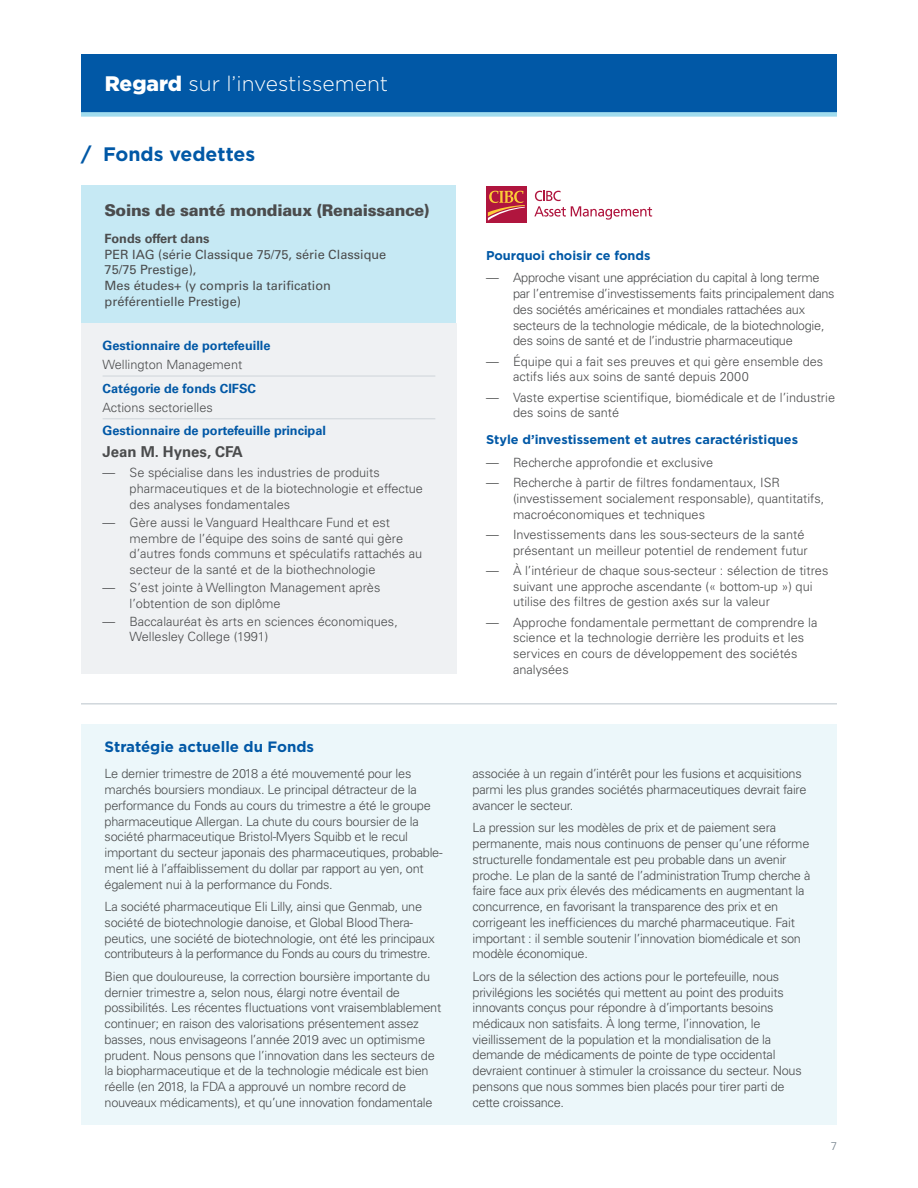
<style>
.page{position:relative;width:918px;height:1188px;background:#fff}
.page>*{position:absolute;margin:0;border:0;box-sizing:border-box;transform-origin:0 0}
.t1{font:300 21px "Gotham";color:#fff}
.t2{font:700 19.5px "Gotham";color:#0158a6}
.t3{font:900 16.2px "Univers";letter-spacing:-.02em;color:#4b4c4d}
.t4{font:700 15px "Gotham";color:#0158a6}
.t5{font:700 15px "Univers";color:#4b4c4d}
.t6{font:300 12.75px/15.8px "Univers";letter-spacing:-.02em;color:#4b4c4d}
.t7{font:300 12.75px/15.8px "Univers";color:#4b4c4d}
.t8{font:12.75px/15.8px "Univers";color:#4b4c4d}
.t9{font:700 12.75px "Univers";color:#0158a6}
.t10{font:700 12.75px "Gotham";color:#0158a6}
.t11{font:700 12.75px "Univers";color:#4b4c4d}
.t12{font:300 11.25px "Univers";color:#727f8a}
.s1{font-weight:900}
</style>
<div class="page">
<div style="left:81px;top:54px;width:756px;height:58px;background:#0158a6"></div>
<div style="left:81px;top:112px;width:756px;height:5px;background:#a1dcee"></div>
<div style="left:81px;top:724px;width:756px;height:400px;background:#ecf7fa"></div>
<hr style="left:81px;top:703px;width:756px;height:2px;background:#d1d7dc">
<div style="left:81px;top:185px;width:375px;height:139px;background:#c6e9f4"></div>
<div style="left:486px;top:186px;width:41px;height:37px;background:#b0153e"></div>
<svg style="left:488px;top:191px;width:37px;height:30px"></svg>
<svg style="left:534px;top:191px;width:118px;height:29px"></svg>
<div style="left:81px;top:324px;width:376px;height:350px;background:#eff1f3"></div>
<hr style="left:103px;top:375px;width:332px;height:2px;background:#d1d7dc">
<hr style="left:103px;top:418px;width:332px;height:1px;background:#d1d7dc">
<h1 class="t1" style="left:105px;top:71px;width:285px"><span class="s1">Regard</span> sur l’investissement</h1>
<h2 class="t2" style="left:81px;top:141px;width:176px">/ Fonds vedettes</h2>
<p class="t3" style="left:105px;top:200px;width:326px">Soins de santé mondiaux (Renaissance)</p>
<p class="t11" style="left:105px;top:231px;width:106px">Fonds offert dans</p>
<p class="t8" style="left:105px;top:246px;width:283px">PER IAG (série Classique 75/75, série Classique 75/75 Prestige),<br>Mes études+ (y compris la tarification préférentielle Prestige)</p>
<p class="t9" style="left:103px;top:338px;width:169px">Gestionnaire de portefeuille</p>
<p class="t7" style="left:103px;top:357px;width:141px">Wellington Management</p>
<p class="t9" style="left:103px;top:381px;width:155px">Catégorie de fonds CIFSC</p>
<p class="t7" style="left:103px;top:400px;width:112px">Actions sectorielles</p>
<p class="t9" style="left:103px;top:423px;width:225px">Gestionnaire de portefeuille principal</p>
<p class="t5" style="left:103px;top:443px;width:142px">Jean M. Hynes, CFA</p>
<p class="t7" style="left:130px;top:465px;width:295px;text-indent:-27px">— Se spécialise dans les industries de produits pharmaceutiques et de la biotechnologie et effectue des analyses fondamentales</p>
<p class="t7" style="left:130px;top:514px;width:294px;text-indent:-27px">— Gère aussi le Vanguard Healthcare Fund et est membre de l’équipe des soins de santé qui gère d’autres fonds communs et spéculatifs rattachés au secteur de la santé et de la biothechnologie</p>
<p class="t7" style="left:130px;top:580px;width:252px;text-indent:-27px">— S’est jointe à Wellington Management après l’obtention de son diplôme</p>
<p class="t7" style="left:130px;top:613px;width:270px;text-indent:-27px">— Baccalauréat ès arts en sciences économiques,<br>Wellesley College (1991)</p>
<p class="t4" style="left:105px;top:737px;width:211px">Stratégie actuelle du Fonds</p>
<p class="t6" style="left:105px;top:766px;width:340px">Le dernier trimestre de 2018 a été mouvementé pour les marchés boursiers mondiaux. Le principal détracteur de la performance du Fonds au cours du trimestre a été le groupe pharmaceutique Allergan. La chute du cours boursier de la société pharmaceutique Bristol-Myers Squibb et le recul important du secteur japonais des pharmaceutiques, probable&shy;ment lié à l’affaiblissement du dollar par rapport au yen, ont également nui à la performance du Fonds.</p>
<p class="t6" style="left:105px;top:899px;width:332px">La société pharmaceutique Eli Lilly, ainsi que Genmab, une société de biotechnologie danoise, et Global Blood Thera&shy;peutics, une société de biotechnologie, ont été les principaux contributeurs à la performance du Fonds au cours du trimestre.</p>
<p class="t6" style="left:105px;top:968px;width:338px">Bien que douloureuse, la correction boursière importante du dernier trimestre a, selon nous, élargi notre éventail de possibilités. Les récentes fluctuations vont vraisemblablement continuer; en raison des valorisations présentement assez basses, nous envisageons l’année 2019 avec un optimisme prudent. Nous pensons que l’innovation dans les secteurs de la biopharmaceutique et de la technologie médicale est bien réelle (en 2018, la FDA a approuvé un nombre record de nouveaux médicaments), et qu’une innovation fondamentale</p>
<p class="t10" style="left:486px;top:247px;width:166px">Pourquoi choisir ce fonds</p>
<p class="t6" style="left:513px;top:270px;width:323px;text-indent:-27px">— Approche visant une appréciation du capital à long terme par l’entremise d’investissements faits principalement dans des sociétés américaines et mondiales rattachées aux secteurs de la technologie médicale, de la biotechnologie, des soins de santé et de l’industrie pharmaceutique</p>
<p class="t7" style="left:513px;top:353px;width:312px;text-indent:-27px">— Équipe qui a fait ses preuves et qui gère ensemble des actifs liés aux soins de santé depuis 2000</p>
<p class="t7" style="left:513px;top:389px;width:324px;text-indent:-27px">— Vaste expertise scientifique, biomédicale et de l’industrie des soins de santé</p>
<p class="t10" style="left:486px;top:431px;width:314px">Style d’investissement et autres caractéristiques</p>
<p class="t7" style="left:486px;top:455px;width:229px">— Recherche approfondie et exclusive</p>
<p class="t7" style="left:513px;top:475px;width:313px;text-indent:-27px">— Recherche à partir de filtres fondamentaux, ISR (investissement socialement responsable), quantitatifs, macroéconomiques et techniques</p>
<p class="t7" style="left:486px;top:527px;width:323px;text-align:right">— Investissements dans les sous-secteurs de la santé présentant un meilleur potentiel de rendement futur</p>
<p class="t7" style="left:513px;top:563px;width:317px;text-indent:-27px">— À l’intérieur de chaque sous-secteur : sélection de titres suivant une approche ascendante (« bottom-up ») qui utilise des filtres de gestion axés sur la valeur</p>
<p class="t7" style="left:513px;top:614px;width:306px;text-indent:-27px">— Approche fondamentale permettant de comprendre la science et la technologie derrière les produits et les services en cours de développement des sociétés analysées</p>
<p class="t6" style="left:473px;top:766px;width:336px">associée à un regain d’intérêt pour les fusions et acquisitions parmi les plus grandes sociétés pharmaceutiques devrait faire avancer le secteur.</p>
<p class="t6" style="left:473px;top:820px;width:339px">La pression sur les modèles de prix et de paiement sera permanente, mais nous continuons de penser qu’une réforme structurelle fondamentale est peu probable dans un avenir proche. Le plan de la santé de l’administration Trump cherche à faire face aux prix élevés des médicaments en augmentant la concurrence, en favorisant la transparence des prix et en corrigeant les inefficiences du marché pharmaceutique. Fait important : il semble soutenir l’innovation biomédicale et son modèle économique.</p>
<p class="t6" style="left:473px;top:968px;width:331px">Lors de la sélection des actions pour le portefeuille, nous privilégions les sociétés qui mettent au point des produits innovants conçus pour répondre à d’importants besoins médicaux non satisfaits. À long terme, l’innovation, le vieillissement de la population et la mondialisation de la demande de médicaments de pointe de type occidental devraient continuer à stimuler la croissance du secteur. Nous pensons que nous sommes bien placés pour tirer parti de cette croissance.</p>
<p class="t12" style="left:831px;top:1139px;width:8px">7</p>
</div>
